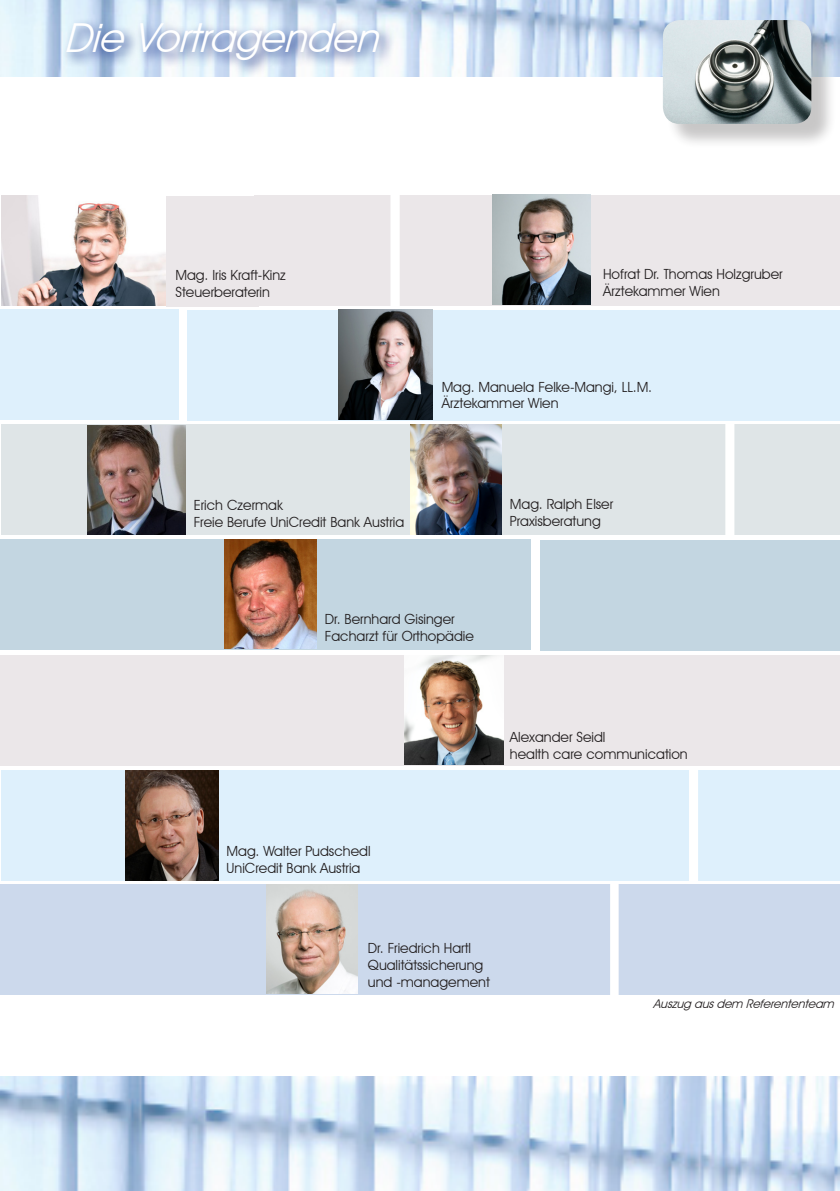
<style>
.page{position:relative;width:840px;height:1191px;background:#fff}
.page>*{position:absolute;margin:0;border:0;box-sizing:border-box;transform-origin:0 0}
.t1{font:italic 40px "Avant Garde IT Cby BT";color:#fff}
.t2{font:14px/16.8px "Avant Garde IT Cby BT";color:#231f20}
.t3{font:italic 12px "Avant Garde IT Cby BT";color:#231f20}
</style>
<div class="page">
<img style="left:0;top:1076px;width:839px;height:115px">
<img style="left:0;top:0;width:839px;height:76px">
<svg style="left:61px;top:18px;width:449px;height:59px"></svg>
<div style="left:665px;top:23px;width:174px;height:134px;background:#231f20;opacity:.25"></div>
<img style="left:662px;top:20px;width:148px;height:104px">
<div style="left:1px;top:195px;width:838px;height:110px;background:#ebe7e9"></div>
<img style="left:1px;top:195px;width:252px;height:110px">
<div style="left:0;top:655px;width:839px;height:110px;background:#ebe7e9"></div>
<div style="left:0;top:540px;width:530px;height:110px;background:#c3d6e1"></div>
<div style="left:1px;top:770px;width:838px;height:110px;background:#def0fc"></div>
<div style="left:0;top:884px;width:839px;height:110px;background:#ccd9ec"></div>
<div style="left:1px;top:425px;width:838px;height:110px;background:#dfe5e7"></div>
<div style="left:187px;top:310px;width:652px;height:110px;background:#def0fc"></div>
<div style="left:390px;top:181px;width:9px;height:127px;background:#fff;border:2px solid #fff"></div>
<div style="left:609px;top:883px;width:9px;height:126px;background:#fff;border:2px solid #fff"></div>
<div style="left:725px;top:422px;width:9px;height:115px;background:#fff;border:2px solid #fff"></div>
<div style="left:688px;top:767px;width:9px;height:115px;background:#fff;border:2px solid #fff"></div>
<img style="left:492px;top:195px;width:98px;height:109px">
<img style="left:87px;top:425px;width:99px;height:109px">
<img style="left:410px;top:425px;width:91px;height:110px">
<img style="left:126px;top:770px;width:92px;height:110px">
<img style="left:266px;top:884px;width:91px;height:110px">
<img style="left:404px;top:655px;width:98px;height:109px">
<img style="left:338px;top:310px;width:94px;height:110px">
<div style="left:0;top:310px;width:179px;height:110px;background:#def0fc"></div>
<div style="left:540px;top:540px;width:299px;height:110px;background:#c3d6e1"></div>
<img style="left:224px;top:540px;width:92px;height:109px">
<div style="left:166px;top:196px;width:92px;height:110px;background:#ebe7e9"></div>
<h1 class="t1" style="left:64px;top:13px;width:328px">Die Vortragenden</h1>
<p class="t2" style="left:175px;top:267px;width:112px">Mag. Iris Kraft-Kinz<br>Steuerberaterin</p>
<p class="t2" style="left:602px;top:266px;width:181px">Hofrat Dr. Thomas Holzgruber<br>Ärztekammer Wien</p>
<p class="t2" style="left:441px;top:378px;width:212px">Mag. Manuela Felke-Mangi, LL.M.<br>Ärztekammer Wien</p>
<p class="t2" style="left:193px;top:496px;width:212px">Erich Czermak<br>Freie Berufe UniCredit Bank Austria</p>
<p class="t2" style="left:509px;top:495px;width:105px">Mag. Ralph Elser<br>Praxisberatung</p>
<p class="t2" style="left:325px;top:610px;width:150px">Dr. Bernhard Gisinger<br>Facharzt für Orthopädie</p>
<p class="t2" style="left:509px;top:728px;width:179px">Alexander Seidl<br>health care communication</p>
<p class="t2" style="left:226px;top:843px;width:145px">Mag. Walter Pudschedl<br>UniCredit Bank Austria</p>
<p class="t2" style="left:368px;top:939px;width:123px">Dr. Friedrich Hartl<br>Qualitätssicherung und -management</p>
<p class="t3" style="left:652px;top:996px;width:186px">Auszug ausdem Referententeam</p>
</div>
